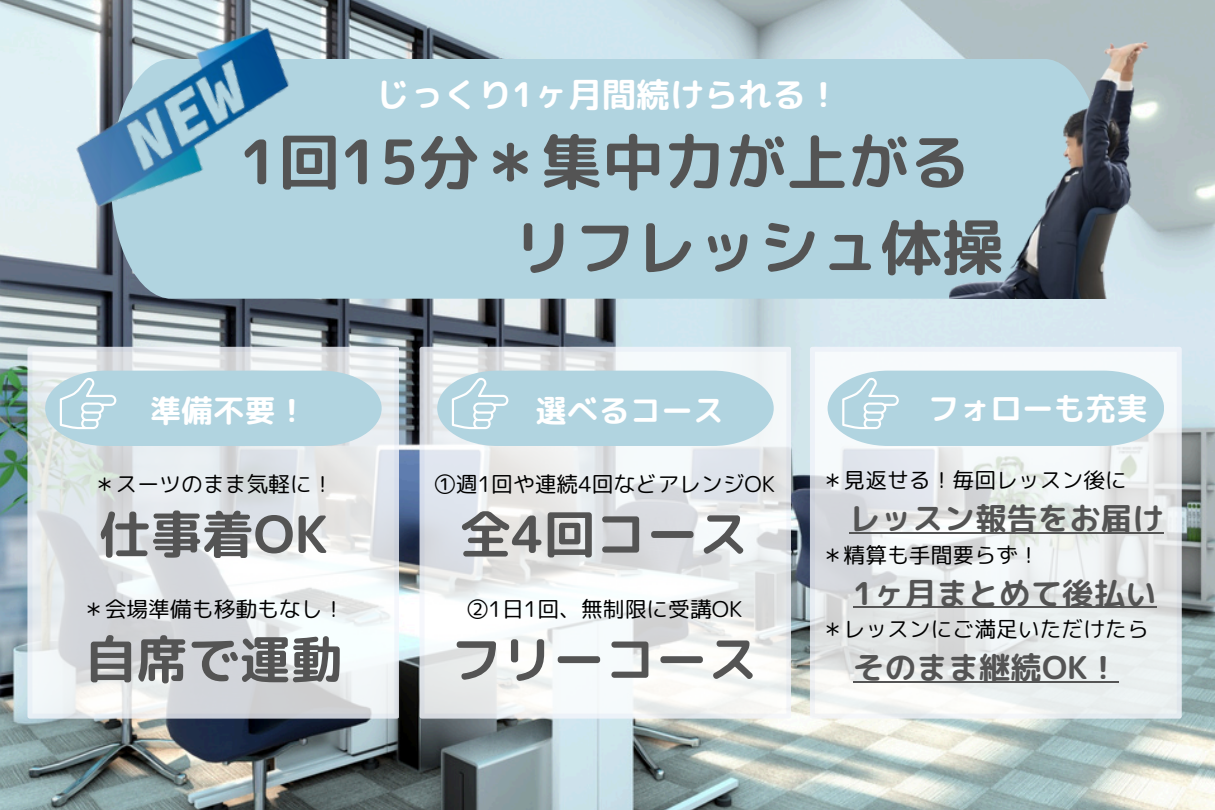
<style>
.page{position:relative;width:1215px;height:810px;background:#fff}
.page>*{position:absolute;margin:0;border:0;box-sizing:border-box;transform-origin:0 0}
.t1{font:61.43px/85.5px "rounded mplus 1 p bold";color:#545454}
.t2{font:51.3px "rounded mplus 1 p bold";color:#545454}
.t3{font:33.98px "rounded mplus 1 p bold";color:#fff}
.t4{font:31.5px "rounded mplus 1 p bold";color:#545454}
.t5{font:31.5px "rounded mplus 1 p bold";color:#fff}
.t6{font:21.82px "rounded mplus 1 p regular";color:#000}
</style>
<div class="page">
<img style="left:0;top:0;width:1215px;height:810px">
<div style="left:111px;top:59px;width:839px;height:240px;background:#b1d4e0"></div>
<img style="left:950px;top:10px;width:264px;height:289px">
<img style="left:42px;top:0;width:319px;height:262px">
<svg style="left:27px;top:347px;width:372px;height:371px"></svg>
<svg style="left:45px;top:371px;width:337px;height:75px;background:#b6d6e1"></svg>
<svg style="left:420px;top:347px;width:371px;height:371px"></svg>
<svg style="left:437px;top:371px;width:337px;height:75px;background:#b7d7e2"></svg>
<svg style="left:810px;top:347px;width:371px;height:371px"></svg>
<svg style="left:828px;top:371px;width:336px;height:75px;background:#b7d7e2"></svg>
<hr style="left:849px;top:532px;width:315px;height:2px;background:#545454">
<hr style="left:853px;top:606px;width:304px;height:2px;background:#545454">
<hr style="left:853px;top:681px;width:266px;height:1px;background:#545454">
<h1 class="t3" style="left:376px;top:71px;width:466px">じっくり1ヶ月間続けられる！</h1>
<h1 class="t1" style="left:513px;top:118px;width:492px;text-indent:-273px">1回15分＊集中力が上がるリフレッシュ体操</h1>
<p class="t5" style="left:150px;top:388px;width:159px">準備不要！</p>
<p class="t6" style="left:94px;top:468px;width:241px">＊スーツのまま気軽に！</p>
<p class="t2" style="left:100px;top:498px;width:230px">仕事着OK</p>
<h1 class="t6" style="left:83px;top:594px;width:263px">＊会場準備も移動もなし！</h1>
<h2 class="t2" style="left:85px;top:623px;width:258px">自席で運動</h2>
<p class="t5" style="left:535px;top:388px;width:190px">選べるコース</p>
<p class="t5" style="left:928px;top:386px;width:222px">フォローも充実</p>
<p class="t6" style="left:434px;top:468px;width:342px">①週1回や連続4回などアレンジOK</p>
<p class="t2" style="left:460px;top:498px;width:291px">全4回コース</p>
<h1 class="t6" style="left:467px;top:594px;width:277px">②1日1回、無制限に受講OK</h1>
<h1 class="t2" style="left:450px;top:623px;width:310px">フリーコース</h1>
<p class="t6" style="left:822px;top:465px;width:307px">＊見返せる！毎回レッスン後に</p>
<p class="t4" style="left:849px;top:497px;width:316px">レッスン報告をお届け</p>
<p class="t6" style="left:822px;top:539px;width:220px">＊精算も手間要らず！</p>
<p class="t4" style="left:853px;top:571px;width:305px">1ヶ月まとめて後払い</p>
<p class="t6" style="left:822px;top:613px;width:329px">＊レッスンにご満足いただけたら</p>
<p class="t4" style="left:853px;top:645px;width:267px">そのまま継続OK！</p>
</div>
